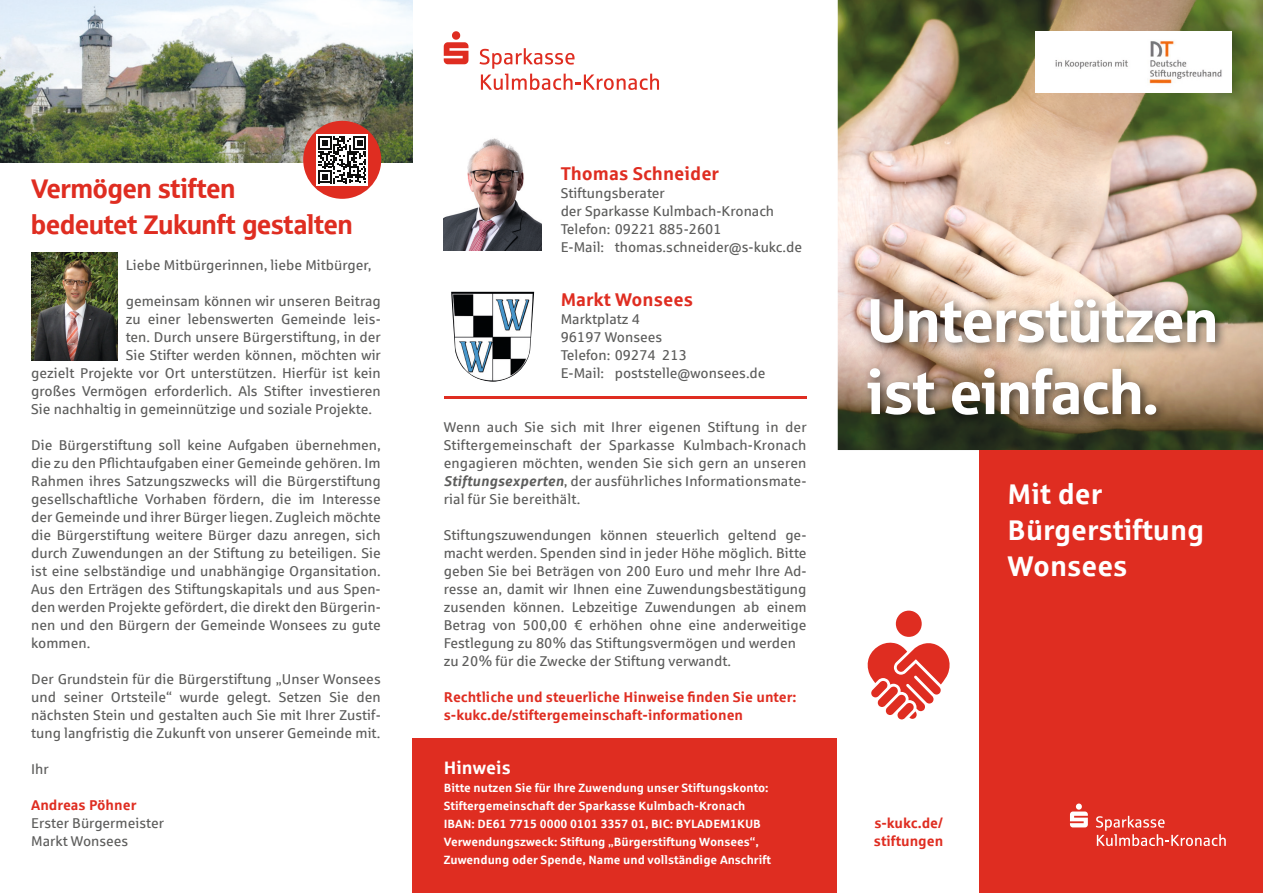
<style>
.page{position:relative;width:1263px;height:893px;background:#fff}
.page>*{position:absolute;margin:0;border:0;box-sizing:border-box;transform-origin:0 0}
.t1{font:61.5px/72px "Sparkasse Head";color:#fff}
.t2{font:700 28.5px/36px "Sparkasse Rg";color:#fff}
.t3{font:27px/36px "Sparkasse Head";color:#df2d21}
.t4{font:700 18.45px "Sparkasse Rg";color:#df2d21}
.t5{font:700 18px "Sparkasse Rg";color:#fff}
.t6{font:14.25px/18px "Sparkasse Rg";color:#5d5d5c}
.t7{font:700 14.25px/18px "Sparkasse Rg";color:#df2d21}
.t8{font:700 12px/18px "Sparkasse Rg";color:#fff}
.s1{font-weight:700;font-style:italic}
</style>
<div class="page">
<img style="left:0;top:0;width:412px;height:162px">
<img style="left:838px;top:0;width:425px;height:450px">
<div style="left:979px;top:450px;width:284px;height:443px;background:#df2d21"></div>
<div style="left:412px;top:738px;width:425px;height:155px;background:#df2d21"></div>
<img style="left:861px;top:293px;width:366px;height:134px">
<img style="left:443px;top:138px;width:98px;height:113px">
<svg style="left:867px;top:611px;width:83px;height:108px"></svg>
<svg style="left:1070px;top:803px;width:18px;height:24px"></svg>
<svg style="left:1096px;top:816px;width:130px;height:30px"></svg>
<svg style="left:444px;top:31px;width:24px;height:33px"></svg>
<svg style="left:479px;top:48px;width:180px;height:42px"></svg>
<img style="left:31px;top:252px;width:87px;height:108px">
<img style="left:451px;top:292px;width:83px;height:90px">
<div style="left:303px;top:121px;width:78px;height:78px;background:#df2d21;border-radius:50%"></div>
<div style="left:316px;top:134px;width:52px;height:52px;background:#fff"></div>
<svg style="left:318px;top:136px;width:48px;height:47px"></svg>
<hr style="left:444px;top:396px;width:362px;height:2px;background:#df2d21">
<img style="left:1036px;top:31px;width:196px;height:62px">
<h3 class="t3" style="left:31px;top:170px;width:323px">Vermögen stiften<br>bedeutet Zukunft gestalten</h3>
<p class="t6" style="left:126px;top:256px;width:247px">Liebe Mitbürgerinnen, liebe Mitbürger,</p>
<p class="t6" style="left:126px;top:292px;width:257px">gemeinsam können wir unseren Beitrag</p>
<p class="t6" style="left:126px;top:310px;width:257px">zu einer lebenswerten Gemeinde leis-</p>
<p class="t6" style="left:126px;top:328px;width:257px">ten. Durch unsere Bürgerstiftung, in der</p>
<p class="t6" style="left:126px;top:346px;width:257px">Sie Stifter werden können, möchten wir</p>
<p class="t6" style="left:31px;top:364px;width:351px">gezielt Projekte vor Ort unterstützen. Hierfür ist kein</p>
<p class="t6" style="left:31px;top:382px;width:351px">großes Vermögen erforderlich. Als Stifter investieren</p>
<p class="t6" style="left:31px;top:400px;width:342px">Sie nachhaltig in gemeinnützige und soziale Projekte.</p>
<p class="t6" style="left:31px;top:436px;width:351px;text-align:justify">Die Bürgerstiftung soll keine Aufgaben übernehmen, die zu den Pflichtaufgaben einer Gemeinde gehören. Im Rahmen ihres Satzungszwecks will die Bürgerstiftung gesellschaftliche Vorhaben fördern, die im Interesse der Gemeinde und ihrer Bürger liegen. Zugleich möchte die Bürgerstiftung weitere Bürger dazu anregen, sich durch Zuwendungen an der Stiftung zu beteiligen. Sie ist eine selbständige und unabhängige Organsitation.<br>Aus den Erträgen des Stiftungskapitals und aus Spen&shy;den werden Projekte gefördert, die direkt den Bürgerin&shy;nen und den Bürgern der Gemeinde Wonsees zu gute kommen.</p>
<p class="t6" style="left:31px;top:670px;width:351px;text-align:justify">Der Grundstein für die Bürgerstiftung „Unser Wonsees und seiner Ortsteile“ wurde gelegt. Setzen Sie den nächsten Stein und gestalten auch Sie mit Ihrer Zustif&shy;tung langfristig die Zukunft von unserer Gemeinde mit.</p>
<p class="t6" style="left:31px;top:760px;width:19px">Ihr</p>
<p class="t7" style="left:31px;top:795px;width:107px">Andreas Pöhner</p>
<p class="t6" style="left:31px;top:814px;width:134px">Erster Bürgermeister<br>Markt Wonsees</p>
<p class="t4" style="left:561px;top:162px;width:160px">Thomas Schneider</p>
<p class="t6" style="left:561px;top:184px;width:243px">Stiftungsberater<br>der Sparkasse Kulmbach-Kronach<br>Telefon: 09221 885-2601<br>E-Mail: thomas.schneider@s-kukc.de</p>
<p class="t4" style="left:561px;top:288px;width:134px">Markt Wonsees</p>
<p class="t6" style="left:561px;top:310px;width:206px">Marktplatz 4<br>96197 Wonsees<br>Telefon: 09274 213<br>E-Mail: poststelle@wonsees.de</p>
<p class="t6" style="left:444px;top:418px;width:364px;text-align:justify">Wenn auch Sie sich mit Ihrer eigenen Stiftung in der Stiftergemeinschaft der Sparkasse Kulmbach-Kronach engagieren möchten, wenden Sie sich gern an unseren <span class="s1">Stiftungsexperten</span>, der ausführliches Informationsmate&shy;rial für Sie bereithält.</p>
<p class="t6" style="left:444px;top:526px;width:364px">Stiftungszuwendungen können steuerlich geltend ge&shy;macht werden. Spenden sind in jeder Höhe möglich. Bitte geben Sie bei Beträgen von 200 Euro und mehr Ihre Ad&shy;resse an, damit wir Ihnen eine Zuwendungsbestätigung zusenden können. Lebzeitige Zuwendungen ab einem Betrag von 500,00 € erhöhen ohne eine anderweitige Festlegung zu 80% das Stiftungsvermögen und werden zu 20% für die Zwecke der Stiftung verwandt.</p>
<p class="t7" style="left:444px;top:688px;width:354px">Rechtliche und steuerliche Hinweise finden Sie unter: s-kukc.de/stiftergemeinschaft-informationen</p>
<p class="t5" style="left:444px;top:756px;width:68px">Hinweis</p>
<p class="t8" style="left:444px;top:778px;width:329px">Bitte nutzen Sie für Ihre Zuwendung unser Stiftungskonto:<br>Stiftergemeinschaft der Sparkasse Kulmbach-Kronach IBAN: DE61 7715 0000 0101 3357 01, BIC: BYLADEM1KUB Verwendungszweck: Stiftung „Bürgerstiftung Wonsees“, Zuwendung oder Spende, Name und vollständige Anschrift</p>
<h1 class="t1" style="left:867px;top:282px;width:352px">Unterstützen ist einfach.</h1>
<h2 class="t2" style="left:1007px;top:475px;width:198px">Mit der<br>Bürgerstiftung<br>Wonsees</h2>
<p class="t7" style="left:874px;top:813px;width:71px">s-kukc.de/ stiftungen</p>
</div>
